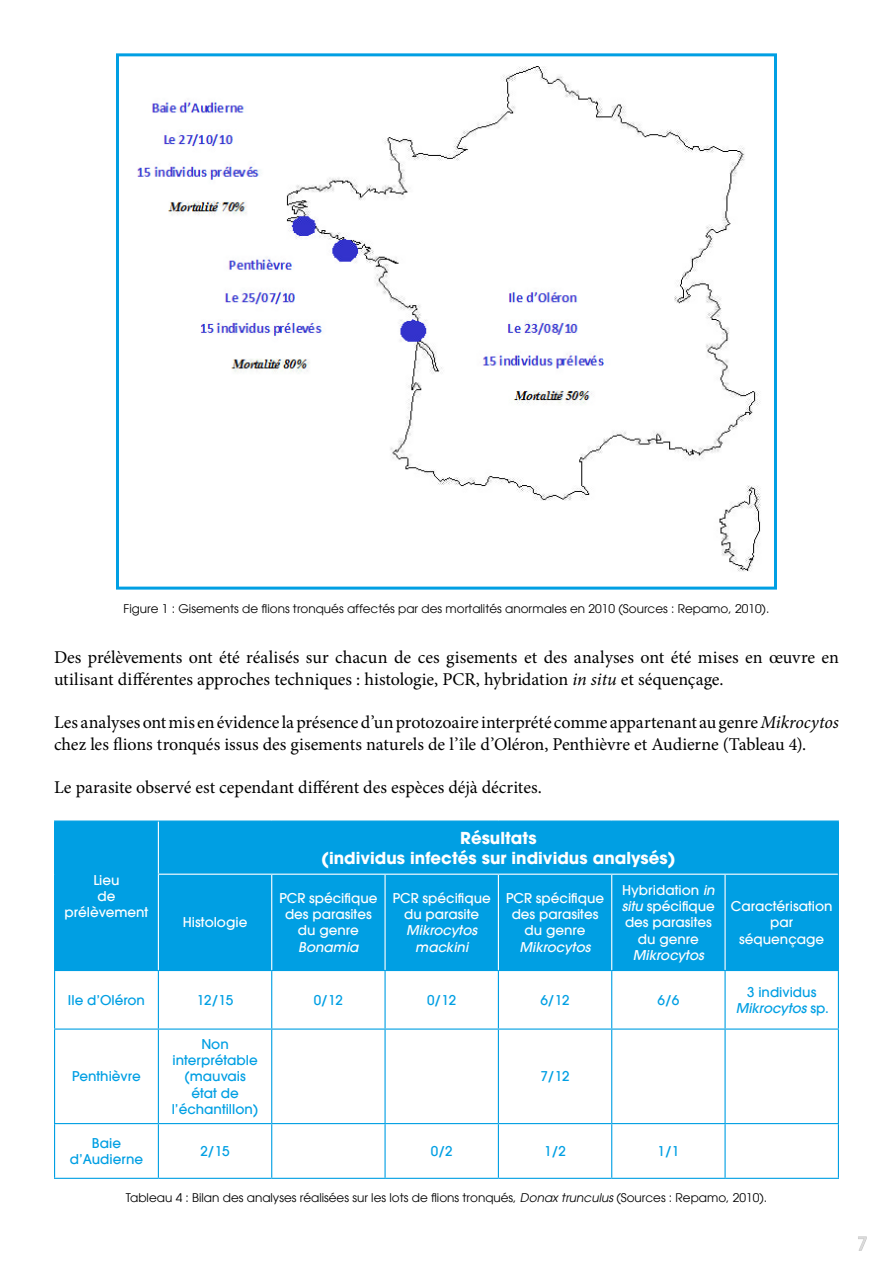
<style>
.page{position:relative;width:893px;height:1263px;background:#fff}
.page>*{position:absolute;margin:0;border:0;box-sizing:border-box;transform-origin:0 0}
.t1{font:18px/21.6px "Minion Pro";letter-spacing:-.005em;color:#000}
.t2{font:700 16.5px/19.8px "Avant Garde LT";color:#fff;text-align:center}
.t3{font:500 13.5px/16.2px "Avant Garde LT";color:#fff;text-align:center}
.t4{font:500 13.5px/16.2px "Avant Garde LT";color:#009fe3;text-align:center}
.t5{font:italic 500 13.5px/16.2px "Avant Garde LT";color:#fff;text-align:center}
.t6{font:12px "Avant Garde LT";color:#000}
.s1{font-style:italic}
</style>
<div class="page">
<svg style="left:858px;top:1236px;width:9px;height:15px"></svg>
<div style="left:55px;top:822px;width:783px;height:148px;background:#009fe3"></div>
<svg style="left:55px;top:971px;width:783px;height:207px"></svg>
<hr style="left:54px;top:820px;width:104px;height:2px;background:#009fe3">
<hr style="left:54px;top:822px;width:1px;height:52px;background:#009fe3">
<hr style="left:54px;top:874px;width:1px;height:96px;background:#009fe3">
<hr style="left:158px;top:820px;width:114px;height:2px;background:#009fe3">
<hr style="left:272px;top:820px;width:113px;height:2px;background:#009fe3">
<hr style="left:385px;top:820px;width:113px;height:2px;background:#009fe3">
<hr style="left:498px;top:820px;width:114px;height:2px;background:#009fe3">
<hr style="left:612px;top:820px;width:113px;height:2px;background:#009fe3">
<hr style="left:725px;top:820px;width:114px;height:2px;background:#009fe3">
<hr style="left:838px;top:874px;width:1px;height:96px;background:#009fe3">
<hr style="left:54px;top:970px;width:104px;height:1px;background:#009fe3">
<hr style="left:54px;top:971px;width:1px;height:57px;background:#009fe3">
<hr style="left:158px;top:970px;width:114px;height:1px;background:#009fe3">
<hr style="left:158px;top:971px;width:1px;height:57px;background:#009fe3">
<hr style="left:272px;top:970px;width:113px;height:1px;background:#009fe3">
<hr style="left:271px;top:971px;width:1px;height:57px;background:#009fe3">
<hr style="left:385px;top:970px;width:113px;height:1px;background:#009fe3">
<hr style="left:384px;top:971px;width:2px;height:57px;background:#009fe3">
<hr style="left:498px;top:970px;width:114px;height:1px;background:#009fe3">
<hr style="left:498px;top:971px;width:1px;height:57px;background:#009fe3">
<hr style="left:612px;top:970px;width:113px;height:1px;background:#009fe3">
<hr style="left:611px;top:971px;width:1px;height:57px;background:#009fe3">
<hr style="left:725px;top:970px;width:114px;height:1px;background:#009fe3">
<hr style="left:724px;top:971px;width:2px;height:57px;background:#009fe3">
<hr style="left:838px;top:971px;width:1px;height:57px;background:#009fe3">
<hr style="left:54px;top:1028px;width:104px;height:2px;background:#009fe3">
<hr style="left:54px;top:1030px;width:1px;height:93px;background:#009fe3">
<hr style="left:158px;top:1028px;width:114px;height:2px;background:#009fe3">
<hr style="left:158px;top:1030px;width:1px;height:93px;background:#009fe3">
<hr style="left:272px;top:1028px;width:113px;height:2px;background:#009fe3">
<hr style="left:271px;top:1030px;width:1px;height:93px;background:#009fe3">
<hr style="left:385px;top:1028px;width:113px;height:2px;background:#009fe3">
<hr style="left:384px;top:1030px;width:2px;height:93px;background:#009fe3">
<hr style="left:498px;top:1028px;width:114px;height:2px;background:#009fe3">
<hr style="left:498px;top:1030px;width:1px;height:93px;background:#009fe3">
<hr style="left:612px;top:1028px;width:113px;height:2px;background:#009fe3">
<hr style="left:611px;top:1030px;width:1px;height:93px;background:#009fe3">
<hr style="left:725px;top:1028px;width:114px;height:2px;background:#009fe3">
<hr style="left:724px;top:1030px;width:2px;height:93px;background:#009fe3">
<hr style="left:838px;top:1030px;width:1px;height:93px;background:#009fe3">
<hr style="left:54px;top:1123px;width:104px;height:1px;background:#009fe3">
<hr style="left:54px;top:1124px;width:1px;height:54px;background:#009fe3">
<hr style="left:158px;top:1123px;width:114px;height:1px;background:#009fe3">
<hr style="left:158px;top:1124px;width:1px;height:54px;background:#009fe3">
<hr style="left:272px;top:1123px;width:113px;height:1px;background:#009fe3">
<hr style="left:271px;top:1124px;width:1px;height:54px;background:#009fe3">
<hr style="left:385px;top:1123px;width:113px;height:1px;background:#009fe3">
<hr style="left:384px;top:1124px;width:2px;height:54px;background:#009fe3">
<hr style="left:498px;top:1123px;width:114px;height:1px;background:#009fe3">
<hr style="left:498px;top:1124px;width:1px;height:54px;background:#009fe3">
<hr style="left:612px;top:1123px;width:113px;height:1px;background:#009fe3">
<hr style="left:611px;top:1124px;width:1px;height:54px;background:#009fe3">
<hr style="left:725px;top:1123px;width:114px;height:1px;background:#009fe3">
<hr style="left:724px;top:1124px;width:2px;height:54px;background:#009fe3">
<hr style="left:838px;top:1124px;width:1px;height:54px;background:#009fe3">
<hr style="left:54px;top:1178px;width:104px;height:1px;background:#009fe3">
<hr style="left:158px;top:1178px;width:114px;height:1px;background:#009fe3">
<hr style="left:272px;top:1178px;width:113px;height:1px;background:#009fe3">
<hr style="left:385px;top:1178px;width:113px;height:1px;background:#009fe3">
<hr style="left:498px;top:1178px;width:114px;height:1px;background:#009fe3">
<hr style="left:612px;top:1178px;width:113px;height:1px;background:#009fe3">
<hr style="left:725px;top:1178px;width:114px;height:1px;background:#009fe3">
<hr style="left:158px;top:822px;width:1px;height:52px;background:#fff">
<hr style="left:158px;top:874px;width:114px;height:1px;background:#fff">
<hr style="left:158px;top:875px;width:1px;height:95px;background:#fff">
<hr style="left:272px;top:874px;width:113px;height:1px;background:#fff">
<hr style="left:271px;top:875px;width:1px;height:95px;background:#fff">
<hr style="left:385px;top:874px;width:113px;height:1px;background:#fff">
<hr style="left:384px;top:875px;width:2px;height:95px;background:#fff">
<hr style="left:498px;top:874px;width:114px;height:1px;background:#fff">
<hr style="left:498px;top:875px;width:1px;height:95px;background:#fff">
<hr style="left:612px;top:874px;width:113px;height:1px;background:#fff">
<hr style="left:611px;top:875px;width:1px;height:95px;background:#fff">
<hr style="left:725px;top:874px;width:113px;height:1px;background:#fff">
<hr style="left:724px;top:875px;width:2px;height:95px;background:#fff">
<hr style="left:838px;top:822px;width:1px;height:52px;background:#009fe3">
<img style="left:137px;top:67px;width:624px;height:505px">
<div style="left:116px;top:53px;width:661px;height:537px;border:3px solid #009fe3"></div>
<p class="t6" style="left:124px;top:601px;width:647px">Figure 1 : Gisements de flions tronqués affectés par des mortalités anormales en 2010 (Sources : Repamo, 2010).</p>
<p class="t1" style="left:54px;top:647px;width:786px">Des prélèvements ont été réalisés sur chacun de ces gisements et des analyses ont été mises en œuvre en utilisant différentes approches techniques : histologie, PCR, hybridation <span class="s1">in situ</span> et séquençage.</p>
<p class="t1" style="left:54px;top:712px;width:786px">Les analyses ont mis en évidence la présence d’un protozoaire interprété comme appartenant au genre <span class="s1">Mikrocytos </span>chez les flions tronqués issus des gisements naturels de l’île d’Oléron, Penthièvre et Audierne (Tableau 4).</p>
<p class="t1" style="left:54px;top:776px;width:489px">Le parasite observé est cependant différent des espèces déjà décrites.</p>
<p class="t3" style="left:65px;top:871px;width:85px">Lieu<br>de prélèvement</p>
<p class="t3" style="left:183px;top:914px;width:66px">Histologie</p>
<p class="t2" style="left:321px;top:828px;width:356px">Résultats<br>(individus infectés sur individus analysés)</p>
<p class="t3" style="left:279px;top:890px;width:100px">PCR spécifique des parasites du genre</p>
<p class="t5" style="left:298px;top:939px;width:62px">Bonamia</p>
<p class="t3" style="left:393px;top:890px;width:100px">PCR spécifique du parasite</p>
<p class="t5" style="left:406px;top:922px;width:72px">Mikrocytos mackini</p>
<p class="t3" style="left:506px;top:890px;width:100px">PCR spécifique des parasites du genre</p>
<p class="t5" style="left:520px;top:939px;width:72px">Mikrocytos</p>
<p class="t3" style="left:622px;top:882px;width:95px">Hybridation <span class="s1">in situ</span> spécifique des parasites du genre</p>
<p class="t5" style="left:633px;top:947px;width:72px">Mikrocytos</p>
<p class="t3" style="left:731px;top:898px;width:103px">Caractérisation par séquençage</p>
<p class="t4" style="left:68px;top:992px;width:78px">Ile d’Oléron</p>
<p class="t4" style="left:197px;top:992px;width:38px">12/15</p>
<p class="t4" style="left:314px;top:992px;width:31px">0/12</p>
<p class="t4" style="left:427px;top:992px;width:31px">0/12</p>
<p class="t4" style="left:540px;top:992px;width:31px">6/12</p>
<p class="t4" style="left:658px;top:992px;width:23px">6/6</p>
<p class="t4" style="left:736px;top:984px;width:95px">3 individus<br><span class="s1">Mikrocytos</span> sp.</p>
<p class="t4" style="left:72px;top:1068px;width:70px">Penthièvre</p>
<p class="t4" style="left:172px;top:1036px;width:88px">Non interprétable (mauvais état de l’échantillon)</p>
<p class="t4" style="left:540px;top:1068px;width:31px">7/12</p>
<p class="t4" style="left:70px;top:1135px;width:75px">Baie d’Audierne</p>
<p class="t4" style="left:200px;top:1143px;width:31px">2/15</p>
<p class="t4" style="left:431px;top:1143px;width:23px">0/2</p>
<p class="t4" style="left:544px;top:1143px;width:23px">1/2</p>
<p class="t4" style="left:658px;top:1143px;width:23px">1/1</p>
<p class="t6" style="left:126px;top:1190px;width:643px">Tableau 4 : Bilan des analyses réalisées sur les lots de flions tronqués, <span class="s1">Donax trunculus</span> (Sources : Repamo, 2010).</p>
</div>
